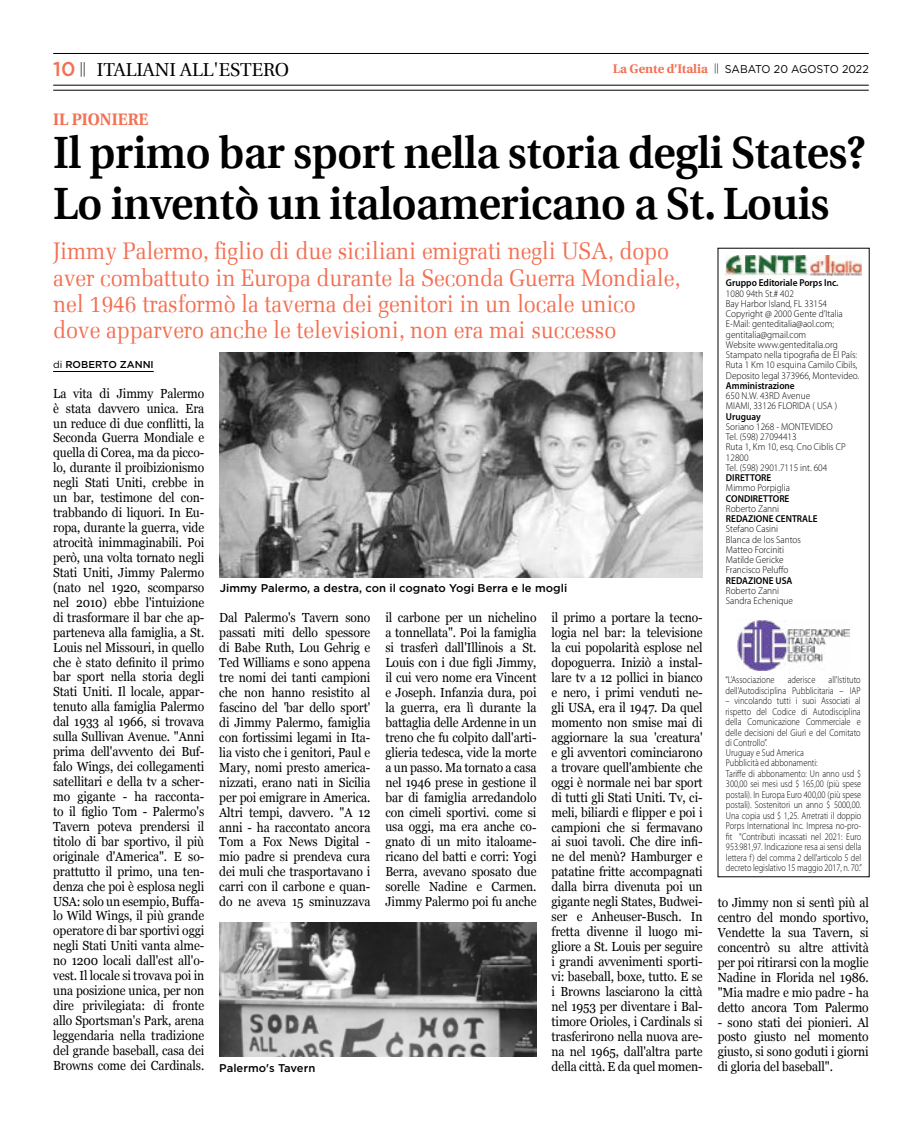
<style>
.page{position:relative;width:922px;height:1125px;background:#fff}
.page>*{position:absolute;margin:0;border:0;box-sizing:border-box;transform-origin:0 0}
.t1{font:600 45.25px/51.2px "Utopia";letter-spacing:-.01em;color:#000;scale:.94 1}
.t2{font:300 24px/26.2px "Melior";letter-spacing:-.01em;color:#f37053;scale:.9 1}
.t3{font:500 20px "Gotham";color:#f37053}
.t4{font:18.75px "Utopia";color:#000}
.t5{font:700 16.62px "Utopia";color:#f37053;scale:.95 1}
.t6{font:13.12px/14.9px "Georgia";letter-spacing:-.01em;color:#000;text-align:justify;scale:.92 1}
.t7{font:500 11.25px "Gotham";color:#000}
.t8{font:11.25px "Gotham";letter-spacing:-.01em;color:#000;scale:.95 1}
.t9{font:300 10px/10.2px "Myriad Pro";color:#000;scale:.93 1}
.t10{font:300 10px/10.5px "Myriad Pro";color:#000;scale:.83 1}
.t11{font:300 10px/10.5px "Myriad Pro";color:#000;text-align:right;scale:.84 1}
.t12{font:600 10px "Myriad Pro";color:#000;scale:.93 1}
.t13{font:500 10px "Gotham";color:#000}
.s1{font-family:"Utopia";font-weight:700;font-size:12.5px;color:#f37053}
.s2{font-weight:400}
</style>
<div class="page">
<hr style="left:53px;top:53px;width:815px;height:1px;background:#000">
<hr style="left:53px;top:90px;width:815px;height:1px;background:#000">
<hr style="left:53px;top:85px;width:815px;height:1px;background:#000">
<img style="left:737px;top:620px;width:112px;height:50px">
<img style="left:725px;top:255px;width:136px;height:21px">
<hr style="left:53px;top:371px;width:101px;height:1px;background:#000">
<img style="left:219px;top:353px;width:483px;height:224px">
<img style="left:219px;top:922px;width:317px;height:135px">
<h3 class="t3" style="left:53px;top:56px;width:34px">10 <sup>||</sup></h3>
<p class="t8" style="left:612px;top:62px;width:271px"><span class="s1">La Gente d’Italia</span> <sup>||</sup> SABATO 20 AGOSTO 2022</p>
<h3 class="t4" style="left:97px;top:60px;width:194px">ITALIANI ALL'ESTERO</h3>
<p class="t5" style="left:53px;top:110px;width:102px">IL PIONIERE</p>
<h1 class="t1" style="left:53px;top:127px;width:865px">Il primo bar sport nella storia degli States?<br>Lo inventò un italoamericano a St. Louis</h1>
<p class="t2" style="left:53px;top:240px;width:698px">Jimmy Palermo, figlio di due siciliani emigrati negli USA, dopo aver combattuto in Europa durante la Seconda Guerra Mondiale, nel 1946 trasformò la taverna dei genitori in un locale unico dove apparvero anche le televisioni, non era mai successo</p>
<p class="t12" style="left:725px;top:277px;width:122px">Gruppo Editoriale Porps Inc.</p>
<p class="t9" style="left:725px;top:288px;width:145px">1080 94th St.# 402<br>Bay Harbor Island, FL 33154<br>Copyright @ 2000 Gente d’Italia<br>E-Mail: genteditalia@aol.com; gentitalia@gmail.com<br>Website www.genteditalia.org<br>Stampato nella tipografia de El País:<br>Ruta 1 Km 10 esquina Camilo Cibils,<br>Deposito legal 373966, Montevideo.</p>
<p class="t12" style="left:725px;top:379px;width:75px">Amministrazione</p>
<p class="t9" style="left:725px;top:390px;width:121px">650 N.W. 43RD Avenue<br>MIAMI, 33126 FLORIDA ( USA )</p>
<p class="t12" style="left:725px;top:410px;width:39px">Uruguay</p>
<p class="t9" style="left:725px;top:421px;width:130px">Soriano 1268 - MONTEVIDEO<br>Tel. (598) 27094413<br>Ruta 1, Km 10, esq. Cno Ciblis CP<br>12800<br>Tel. (598) 2901.7115 int. 604</p>
<p class="t12" style="left:725px;top:471px;width:50px">DIRETTORE</p>
<p class="t9" style="left:725px;top:483px;width:70px">Mimmo Porpiglia</p>
<p class="t12" style="left:725px;top:492px;width:70px">CONDIRETTORE</p>
<p class="t9" style="left:725px;top:503px;width:59px">Roberto Zanni</p>
<p class="t12" style="left:725px;top:512px;width:100px">REDAZIONE CENTRALE</p>
<p class="t9" style="left:725px;top:524px;width:82px">Stefano Casini<br>Blanca de los Santos<br>Matteo Forciniti<br>Matilde Gericke<br>Francisco Peluffo</p>
<p class="t12" style="left:725px;top:574px;width:73px">REDAZIONE USA</p>
<p class="t9" style="left:725px;top:585px;width:73px">Roberto Zanni<br>Sandra Echenique</p>
<p class="t13" style="left:53px;top:358px;width:102px"><span class="s2">di</span> ROBERTO ZANNI</p>
<p class="t6" style="left:53px;top:385px;width:166px">La vita di Jimmy Palermo è stata davvero unica. Era un reduce di due conflitti, la Seconda Guerra Mondiale e quella di Corea, ma da picco&shy;lo, durante il proibizionismo negli Stati Uniti, crebbe in un bar, testimone del con&shy;trabbando di liquori. In Eu&shy;ropa, durante la guerra, vide atrocità inimmaginabili. Poi però, una volta tornato negli Stati Uniti, Jimmy Palermo (nato nel 1920, scomparso nel 2010) ebbe l'intuizione di trasformare il bar che ap&shy;parteneva alla famiglia, a St.<br>Louis nel Missouri, in quello che è stato definito il primo bar sport nella storia degli Stati Uniti. Il locale, appar&shy;tenuto alla famiglia Palermo dal 1933 al 1966, si trovava sulla Sullivan Avenue. "Anni prima dell'avvento dei Buf&shy;falo Wings, dei collegamenti satellitari e della tv a scher&shy;mo gigante - ha racconta&shy;to il figlio Tom - Palermo's Tavern poteva prendersi il titolo di bar sportivo, il più originale d'America". E so&shy;prattutto il primo, una ten&shy;denza che poi è esplosa negli USA: solo un esempio, Buffa&shy;lo Wild Wings, il più grande operatore di bar sportivi oggi negli Stati Uniti vanta alme&shy;no 1200 locali dall'est all'o&shy;vest. Il locale si trovava poi in una posizione unica, per non dire privilegiata: di fronte allo Sportsman's Park, arena leggendaria nella tradizione del grande baseball, casa dei Browns come dei Cardinals.</p>
<p class="t7" style="left:220px;top:581px;width:349px">Jimmy Palermo, a destra, con il cognato Yogi Berra e le mogli</p>
<p class="t6" style="left:219px;top:610px;width:166px">Dal Palermo's Tavern sono passati miti dello spessore di Babe Ruth, Lou Gehrig e Ted Williams e sono appena tre nomi dei tanti campioni che non hanno resistito al fascino del 'bar dello sport' di Jimmy Palermo, famiglia con fortissimi legami in Ita&shy;lia visto che i genitori, Paul e Mary, nomi presto america&shy;nizzati, erano nati in Sicilia per poi emigrare in America.<br>Altri tempi, davvero. "A 12 anni - ha raccontato ancora Tom a Fox News Digital - mio padre si prendeva cura dei muli che trasportavano i carri con il carbone e quan&shy;do ne aveva 15 sminuzzava</p>
<p class="t6" style="left:385px;top:610px;width:166px">il carbone per un nichelino a tonnellata". Poi la famiglia si trasferì dall'Illinois a St.<br>Louis con i due figli Jimmy, il cui vero nome era Vincent e Joseph. Infanzia dura, poi la guerra, era lì durante la battaglia delle Ardenne in un treno che fu colpito dall'arti&shy;glieria tedesca, vide la morte a un passo. Ma tornato a casa nel 1946 prese in gestione il bar di famiglia arredandolo con cimeli sportivi. come si usa oggi, ma era anche co&shy;gnato di un mito italoame&shy;ricano del batti e corri: Yogi Berra, avevano sposato due sorelle Nadine e Carmen.<br>Jimmy Palermo poi fu anche</p>
<p class="t6" style="left:551px;top:610px;width:166px">il primo a portare la tecno&shy;logia nel bar: la televisione la cui popolarità esplose nel dopoguerra. Iniziò a instal&shy;lare tv a 12 pollici in bianco e nero, i primi venduti ne&shy;gli USA, era il 1947. Da quel momento non smise mai di aggiornare la sua 'creatura' e gli avventori cominciarono a trovare quell'ambiente che oggi è normale nei bar sport di tutti gli Stati Uniti. Tv, ci&shy;meli, biliardi e flipper e poi i campioni che si fermavano ai suoi tavoli. Che dire infi&shy;ne del menù? Hamburger e patatine fritte accompagnati dalla birra divenuta poi un gigante negli States, Budwei&shy;ser e Anheuser-Busch. In fretta divenne il luogo mi&shy;gliore a St. Louis per seguire i grandi avvenimenti sporti&shy;vi: baseball, boxe, tutto. E se i Browns lasciarono la città nel 1953 per diventare i Bal&shy;timore Orioles, i Cardinals si trasferirono nella nuova are&shy;na nel 1965, dall'altra parte della città. E da quel momen-</p>
<p class="t11" style="left:725px;top:674px;width:162px">all’Istituto<br>dell’Autodisciplina Pubblicitaria – IAP</p>
<p class="t11" style="left:725px;top:695px;width:162px;text-align:justify">– vincolando tutti i suoi Associati al rispetto del Codice di Autodisciplina della Comunicazione Commerciale e delle decisioni del Giurì e del Comitato di Controllo”.</p>
<p class="t11" style="left:725px;top:674px;width:60px">“L’Associazione</p>
<p class="t11" style="left:787px;top:674px;width:34px">aderisce</p>
<p class="t10" style="left:725px;top:747px;width:165px">Uruguay e Sud America<br>Pubblicità ed abbonamenti:<br>Tariffe di abbonamento: Un anno usd $ 300,00 sei mesi usd $ 165,00 (più spese postali). In Europa Euro 400,00 (più spese postali). Sostenitori un anno $ 5000,00.<br>Una copia usd $ 1,25. Arretrati il doppio Porps International Inc. Impresa no-pro&shy;fit “Contributi incassati nel 2021: Euro 953.981,97. Indicazione resa ai sensi della lettera f ) del comma 2 dell'articolo 5 del decreto legislativo 15 maggio 2017, n. 70.”</p>
<p class="t6" style="left:717px;top:895px;width:166px">to Jimmy non si sentì più al centro del mondo sportivo, Vendette la sua Tavern, si concentrò su altre attività per poi ritirarsi con la moglie Nadine in Florida nel 1986. "Mia madre e mio padre - ha detto ancora Tom Palermo</p>
<p class="t6" style="left:717px;top:1014px;width:166px">- sono stati dei pionieri. Al posto giusto nel momento giusto, si sono goduti i giorni di gloria del baseball".</p>
<p class="t7" style="left:219px;top:1061px;width:97px">Palermo's Tavern</p>
</div>
